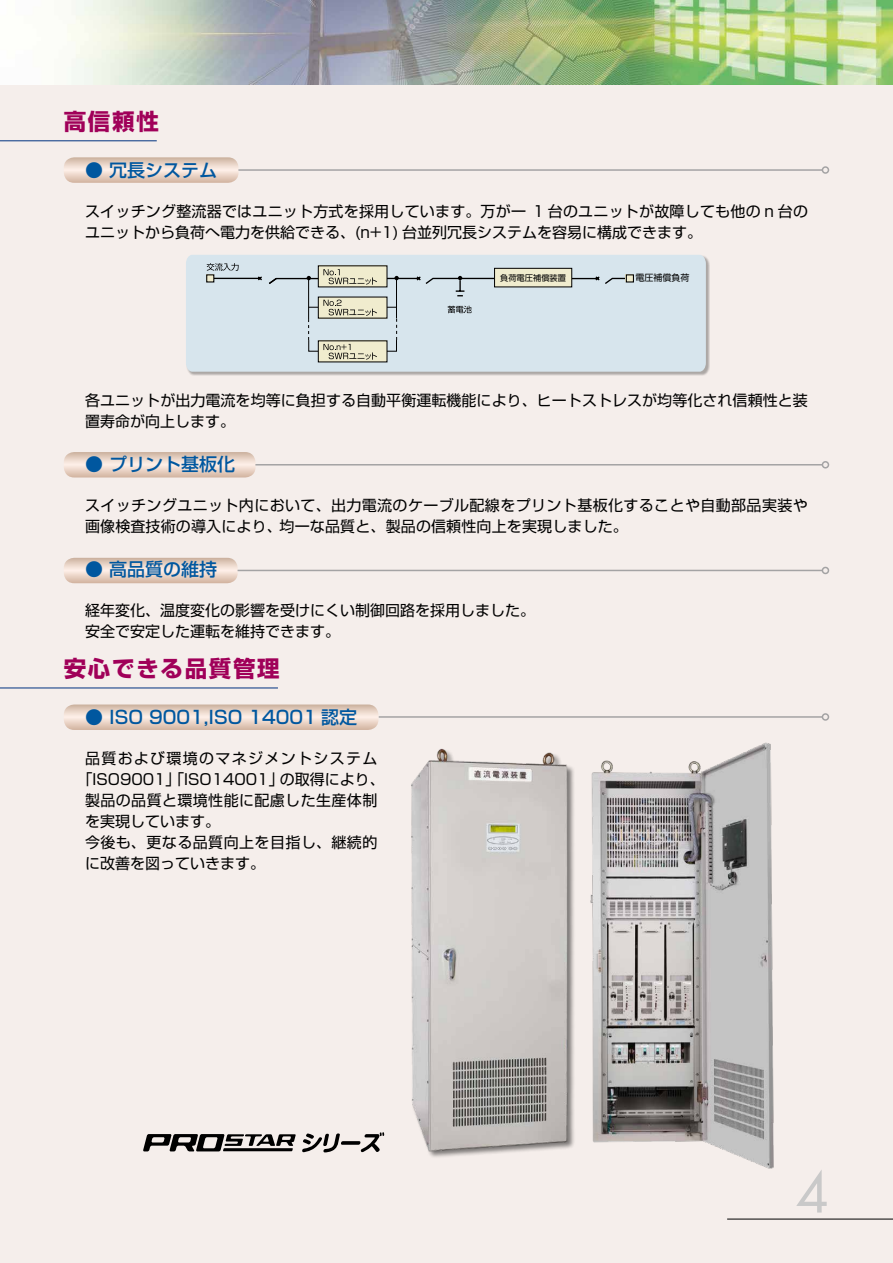
<style>
.page{position:relative;width:893px;height:1263px;background:#f5eeeb}
.page>*{position:absolute;margin:0;border:0;box-sizing:border-box;transform-origin:0 0}
.t1{font:54px "Futura";color:#c9c9c9}
.t2{font:700 22.5px "Shin Go Pro";letter-spacing:.075em;color:#a00059}
.t3{font:500 18px "Shin Go Pro";color:#00579f}
.t4{font:15px/21px "Shin Go Pro";letter-spacing:.005em;color:#000}
.t5{font:15px/21px "Shin Go Pro";letter-spacing:.025em;color:#000}
.t6{font:15px "Shin Go Pro";letter-spacing:.03em;color:#000}
.t7{font:15px "Shin Go Pro";letter-spacing:.09em;color:#000}
.t8{font:9px "Shin Go Pro";color:#000}
.t9{font:8.25px "Shin Go Pro";color:#000}
</style>
<div class="page">
<img style="left:0;top:0;width:893px;height:85px">
<hr style="left:727px;top:1219px;width:166px;height:1px;background:#000">
<svg style="left:64px;top:157px;width:175px;height:26px"></svg>
<svg style="left:64px;top:452px;width:192px;height:25px"></svg>
<svg style="left:64px;top:558px;width:174px;height:25px"></svg>
<svg style="left:64px;top:704px;width:314px;height:26px"></svg>
<hr style="left:255px;top:464px;width:567px;height:1px;background:#a4a3a4">
<div style="left:822px;top:461px;width:7px;height:7px;border:2px solid #a4a3a4;border-radius:50%"></div>
<hr style="left:238px;top:570px;width:584px;height:1px;background:#a4a3a4">
<div style="left:822px;top:567px;width:7px;height:7px;border:2px solid #a4a3a4;border-radius:50%"></div>
<hr style="left:379px;top:716px;width:443px;height:2px;background:#a4a3a4">
<div style="left:822px;top:713px;width:7px;height:8px;border:2px solid #a4a3a4;border-radius:50%"></div>
<img style="left:411px;top:748px;width:144px;height:409px">
<img style="left:555px;top:742px;width:219px;height:427px">
<hr style="left:0;top:140px;width:157px;height:1px;background:#003281">
<hr style="left:0;top:688px;width:278px;height:1px;background:#003281">
<hr style="left:238px;top:169px;width:584px;height:2px;background:#a4a3a4">
<div style="left:822px;top:166px;width:7px;height:8px;border:2px solid #a4a3a4;border-radius:50%"></div>
<svg style="left:302px;top:1132px;width:82px;height:20px"></svg>
<svg style="left:143px;top:1134px;width:153px;height:17px"></svg>
<div style="left:186px;top:255px;width:524px;height:121px;background:#000;opacity:.3"></div>
<div style="left:186px;top:255px;width:520px;height:117px;background:#d7e5ed"></div>
<div style="left:626px;top:275px;width:7px;height:7px;background:#f0ecce"></div>
<div style="left:626px;top:274px;width:8px;height:8px;border:1px solid #000"></div>
<div style="left:206px;top:274px;width:8px;height:8px;border:1px solid #000"></div>
<svg style="left:207px;top:263px;width:424px;height:97px;background:#d0dbde"></svg>
<hr style="left:308px;top:278px;width:1px;height:41px;background:#000">
<h2 class="t2" style="left:64px;top:104px;width:97px">高信頼性</h2>
<p class="t3" style="left:85px;top:156px;width:133px">● 冗長システム</p>
<p class="t4" style="left:85px;top:199px;width:724px">スイッチング整流器ではユニット方式を採用しています。万が一 1 台のユニットが故障しても他の n 台のユニットから負荷へ電力を供給できる、(n+1) 台並列冗長システムを容易に構成できます。</p>
<p class="t9" style="left:500px;top:271px;width:67px">負荷電圧補償装置</p>
<p class="t8" style="left:635px;top:270px;width:55px">電圧補償負荷</p>
<p class="t4" style="left:85px;top:388px;width:724px">各ユニットが出力電流を均等に負担する自動平衡運転機能により、ヒートストレスが均等化され信頼性と装置寿命が向上します。</p>
<p class="t3" style="left:85px;top:450px;width:151px">● プリント基板化</p>
<p class="t5" style="left:85px;top:493px;width:724px">スイッチングユニット内において、出力電流のケーブル配線をプリント基板化することや自動部品実装や画像検査技術の導入により、均一な品質と、製品の信頼性向上を実現しました。</p>
<p class="t3" style="left:85px;top:555px;width:133px">● 高品質の維持</p>
<p class="t4" style="left:85px;top:598px;width:451px">経年変化、温度変化の影響を受けにくい制御回路を採用しました。安全で安定した運転を維持できます。</p>
<h2 class="t2" style="left:64px;top:651px;width:217px">安心できる品質管理</h2>
<p class="t3" style="left:85px;top:702px;width:274px">● ISO 9001,ISO 14001 認定</p>
<p class="t7" style="left:85px;top:746px;width:294px">品質および環境のマネジメントシステム</p>
<p class="t4" style="left:78px;top:767px;width:309px">「ISO9001」「ISO14001」の取得により、</p>
<p class="t5" style="left:85px;top:788px;width:294px">製品の品質と環境性能に配慮した生産体制</p>
<p class="t4" style="left:85px;top:809px;width:136px">を実現しています。</p>
<p class="t6" style="left:85px;top:830px;width:294px">今後も、更なる品質向上を目指し、継続的</p>
<p class="t4" style="left:85px;top:851px;width:181px">に改善を図っていきます。</p>
<h1 class="t1" style="left:796px;top:1155px;width:35px">4</h1>
</div>
